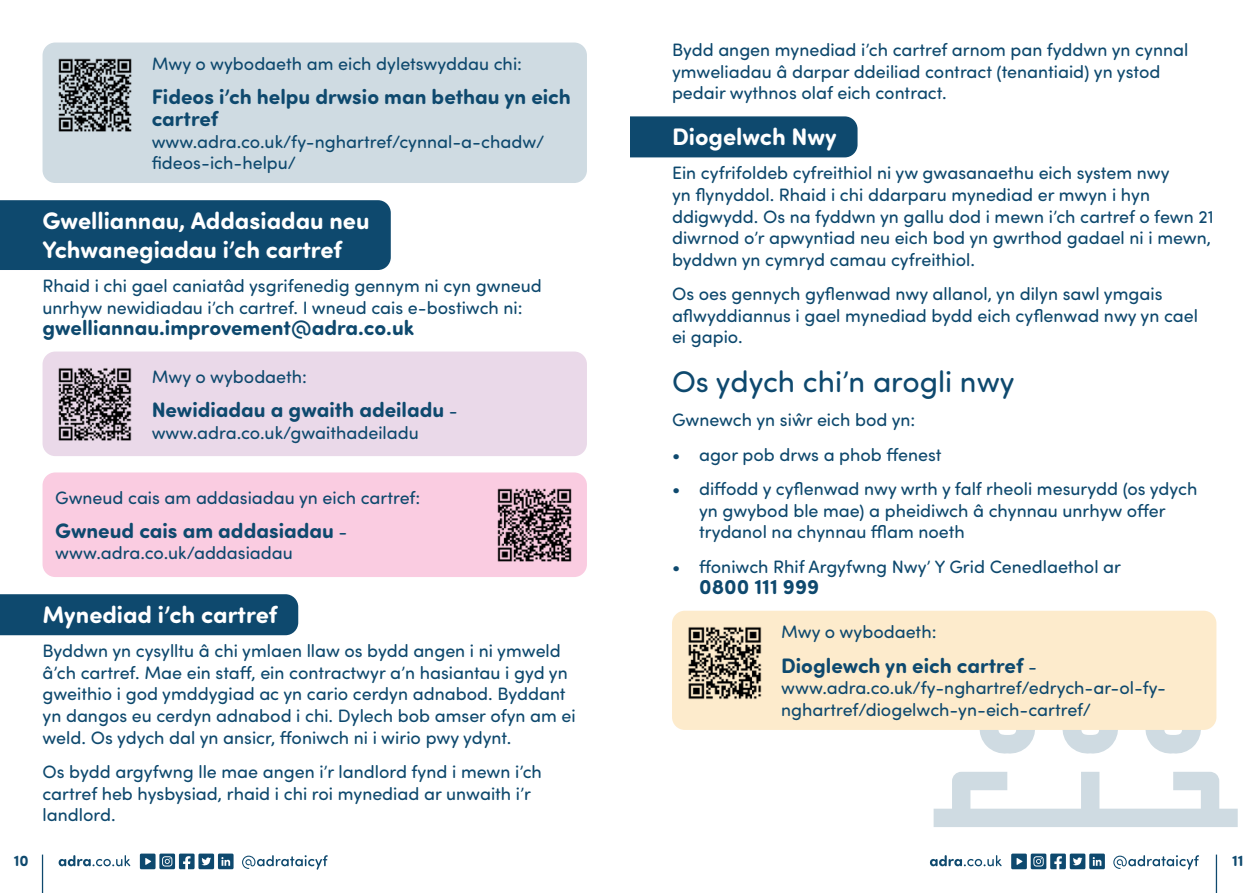
<style>
.page{position:relative;width:1259px;height:893px;background:#fff}
.page>*{position:absolute;margin:0;border:0;box-sizing:border-box;transform-origin:0 0}
.t1{font:30px "Sofia Pro Soft";color:#0e496e}
.t2{font:700 24px/28.8px "Sofia Pro Soft";color:#fff}
.t3{font:700 21px/21.6px "Sofia Pro Soft";color:#0e496e}
.t4{font:18px/21.6px "Sofia Pro Soft";color:#0e496e}
.t5{font:700 15.45px "Sofia Pro Soft";color:#0e496e}
.s1{font-weight:400;font-size:18px}
</style>
<div class="page">
<svg style="left:1062px;top:730px;width:56px;height:24px"></svg>
<svg style="left:1145px;top:730px;width:56px;height:24px"></svg>
<svg style="left:979px;top:730px;width:56px;height:24px"></svg>
<svg style="left:933px;top:772px;width:304px;height:55px"></svg>
<div style="left:43px;top:43px;width:544px;height:140px;background:#cfdbe2;border-radius:13px"></div>
<img style="left:58px;top:58px;width:74px;height:74px">
<div style="left:0;top:200px;width:391px;height:70px;background:#0e496e"></div>
<div style="left:43px;top:352px;width:544px;height:104px;background:#ead9e9;border-radius:13px"></div>
<img style="left:58px;top:368px;width:74px;height:73px">
<div style="left:43px;top:472px;width:544px;height:105px;background:#facce1;border-radius:13px"></div>
<img style="left:497px;top:488px;width:75px;height:74px">
<div style="left:0;top:594px;width:298px;height:41px;background:#0e496e"></div>
<div style="left:630px;top:116px;width:227px;height:41px;background:#0e496e"></div>
<div style="left:672px;top:611px;width:544px;height:119px;background:#fdebcc;border-radius:13px"></div>
<img style="left:688px;top:627px;width:74px;height:73px">
<hr style="left:42px;top:855px;width:1px;height:38px;background:#0e496e">
<hr style="left:1215px;top:855px;width:2px;height:38px;background:#0e496e">
<svg style="left:59px;top:855px;width:71px;height:11px"></svg>
<svg style="left:242px;top:855px;width:86px;height:15px"></svg>
<svg style="left:140px;top:854px;width:93px;height:15px"></svg>
<svg style="left:930px;top:855px;width:71px;height:11px"></svg>
<svg style="left:1113px;top:855px;width:86px;height:15px"></svg>
<svg style="left:1011px;top:854px;width:94px;height:15px"></svg>
<p class="t4" style="left:152px;top:52px;width:372px">Mwy o wybodaeth am eich dyletswyddau chi:</p>
<p class="t3" style="left:152px;top:85px;width:421px">Fideos i’ch helpu drwsio man bethau yn eich cartref</p>
<p class="t4" style="left:152px;top:130px;width:394px">www.adra.co.uk/fy-nghartref/cynnal-a-chadw/ fideos-ich-helpu/</p>
<h2 class="t2" style="left:43px;top:205px;width:328px">Gwelliannau, Addasiadau neu<br>Ychwanegiadau i’ch cartref</h2>
<p class="t4" style="left:43px;top:274px;width:501px">Rhaid i chi gael caniatâd ysgrifenedig gennym ni cyn gwneud unrhyw newidiadau i’ch cartref. I wneud cais e-bostiwch ni:</p>
<p class="t3" style="left:43px;top:316px;width:373px">gwelliannau.improvement@adra.co.uk</p>
<p class="t4" style="left:152px;top:365px;width:157px">Mwy o wybodaeth:</p>
<p class="t3" style="left:152px;top:398px;width:308px">Newidiadau a gwaith adeiladu <span class="s1">-</span></p>
<p class="t4" style="left:152px;top:421px;width:269px">www.adra.co.uk/gwaithadeiladu</p>
<p class="t4" style="left:55px;top:486px;width:367px">Gwneud cais am addasiadau yn eich cartref:</p>
<p class="t3" style="left:55px;top:518px;width:294px">Gwneud cais am addasiadau <span class="s1">-</span></p>
<p class="t4" style="left:55px;top:542px;width:239px">www.adra.co.uk/addasiadau</p>
<h2 class="t2" style="left:43px;top:599px;width:236px">Mynediad i’ch cartref</h2>
<p class="t4" style="left:43px;top:639px;width:535px">Byddwn yn cysylltu â chi ymlaen llaw os bydd angen i ni ymweld â’ch cartref. Mae ein staff, ein contractwyr a’n hasiantau i gyd yn gweithio i god ymddygiad ac yn cario cerdyn adnabod. Byddant yn dangos eu cerdyn adnabod i chi. Dylech bob amser ofyn am ei weld. Os ydych dal yn ansicr, ffoniwch ni i wirio pwy ydynt.</p>
<p class="t4" style="left:43px;top:760px;width:501px">Os bydd argyfwng lle mae angen i’r landlord fynd i mewn i’ch cartref heb hysbysiad, rhaid i chi roi mynediad ar unwaith i’r landlord.</p>
<p class="t4" style="left:672px;top:38px;width:518px">Bydd angen mynediad i’ch cartref arnom pan fyddwn yn cynnal ymweliadau â darpar ddeiliad contract (tenantiaid) yn ystod pedair wythnos olaf eich contract.</p>
<h2 class="t2" style="left:672px;top:121px;width:166px">Diogelwch Nwy</h2>
<p class="t4" style="left:672px;top:162px;width:543px">Ein cyfrifoldeb cyfreithiol ni yw gwasanaethu eich system nwy<br>yn flynyddol. Rhaid i chi ddarparu mynediad er mwyn i hyn ddigwydd. Os na fyddwn yn gallu dod i mewn i’ch cartref o fewn 21 diwrnod o’r apwyntiad neu eich bod yn gwrthod gadael ni i mewn, byddwn yn cymryd camau cyfreithiol.</p>
<p class="t4" style="left:672px;top:282px;width:527px">Os oes gennych gyflenwad nwy allanol, yn dilyn sawl ymgais aflwyddiannus i gael mynediad bydd eich cyflenwad nwy yn cael ei gapio.</p>
<h1 class="t1" style="left:672px;top:361px;width:344px">Os ydych chi’n arogli nwy</h1>
<p class="t4" style="left:672px;top:409px;width:245px">Gwnewch yn siŵr eich bod yn:</p>
<p class="t4" style="left:672px;top:443px;width:271px">• agor pob drws a phob ffenest</p>
<p class="t4" style="left:699px;top:477px;width:500px;text-indent:-27px">• diffodd y cyflenwad nwy wrth y falf rheoli mesurydd (os ydych yn gwybod ble mae) a pheidiwch â chynnau unrhyw offer trydanol na chynnau fflam noeth</p>
<p class="t4" style="left:672px;top:555px;width:450px">• ffoniwch Rhif Argyfwng Nwy’ Y Grid Cenedlaethol ar</p>
<p class="t3" style="left:699px;top:575px;width:122px">0800 111 999</p>
<p class="t4" style="left:781px;top:620px;width:157px">Mwy o wybodaeth:</p>
<p class="t3" style="left:781px;top:653px;width:257px">Dioglewch yn eich cartref <span class="s1">-</span></p>
<p class="t4" style="left:781px;top:676px;width:386px">www.adra.co.uk/fy-nghartref/edrych-ar-ol-fy&shy;nghartref/diogelwch-yn-eich-cartref/</p>
<p class="t5" style="left:14px;top:849px;width:16px">10</p>
<p class="t5" style="left:1232px;top:849px;width:13px">11</p>
</div>
